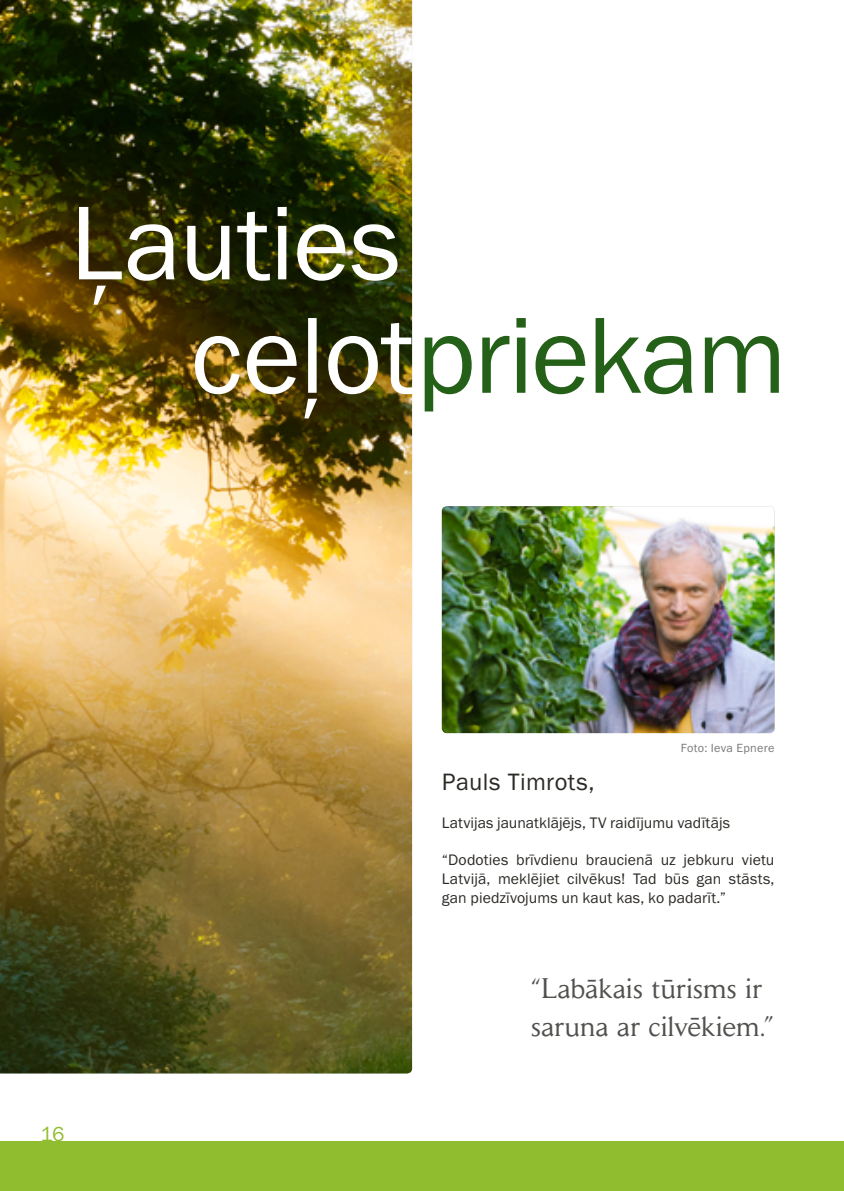
<style>
.page{position:relative;width:844px;height:1191px;background:#fff}
.page>*{position:absolute;margin:0;border:0;box-sizing:border-box;transform-origin:0 0}
.t1{font:112px "Franklin Gothic";letter-spacing:-.02em;color:#246017}
.t2{font:108.5px "Franklin Gothic";letter-spacing:-.005em;color:#fff}
.t3{font:28px/37.8px "Daily News";letter-spacing:.01em;color:#51514e}
.t4{font:24.5px "Franklin Gothic";letter-spacing:.015em;color:#2c2a25}
.t5{font:21px "Franklin Gothic";color:#90bd2f}
.t6{font:15.75px/18.9px "Franklin Gothic";letter-spacing:.005em;color:#2c2a25;text-align:justify}
.t7{font:12.25px "Franklin Gothic";letter-spacing:.025em;color:#7a7b79}
.s1{color:#fff}
</style>
<div class="page">
<div style="left:0;top:1141px;width:843px;height:50px;background:#90bd2f"></div>
<img style="left:441px;top:506px;width:333px;height:227px">
<img style="left:0;top:0;width:412px;height:1073px">
<h2 class="t2" style="left:70px;top:176px;width:332px">Ļauties</h2>
<h1 class="t1" style="left:190px;top:286px;width:598px"><span class="s1">ceļot</span>priekam</h1>
<h3 class="t5" style="left:41px;top:1121px;width:25px">16</h3>
<h3 class="t4" style="left:441px;top:766px;width:154px">Pauls Timrots,</h3>
<p class="t7" style="left:680px;top:740px;width:95px">Foto: Ieva Epnere</p>
<p class="t6" style="left:441px;top:813px;width:289px">Latvijas jaunatklājējs, TV raidījumu vadītājs</p>
<p class="t6" style="left:441px;top:851px;width:334px">“Dodoties brīvdienu braucienā uz jebkuru vietu Latvijā, meklējiet cilvēkus! Tad būs gan stāsts, gan piedzīvojums un kaut kas, ko padarīt.”</p>
<h3 class="t3" style="left:531px;top:969px;width:244px">“Labākais tūrisms ir saruna ar cilvēkiem.”</h3>
</div>
